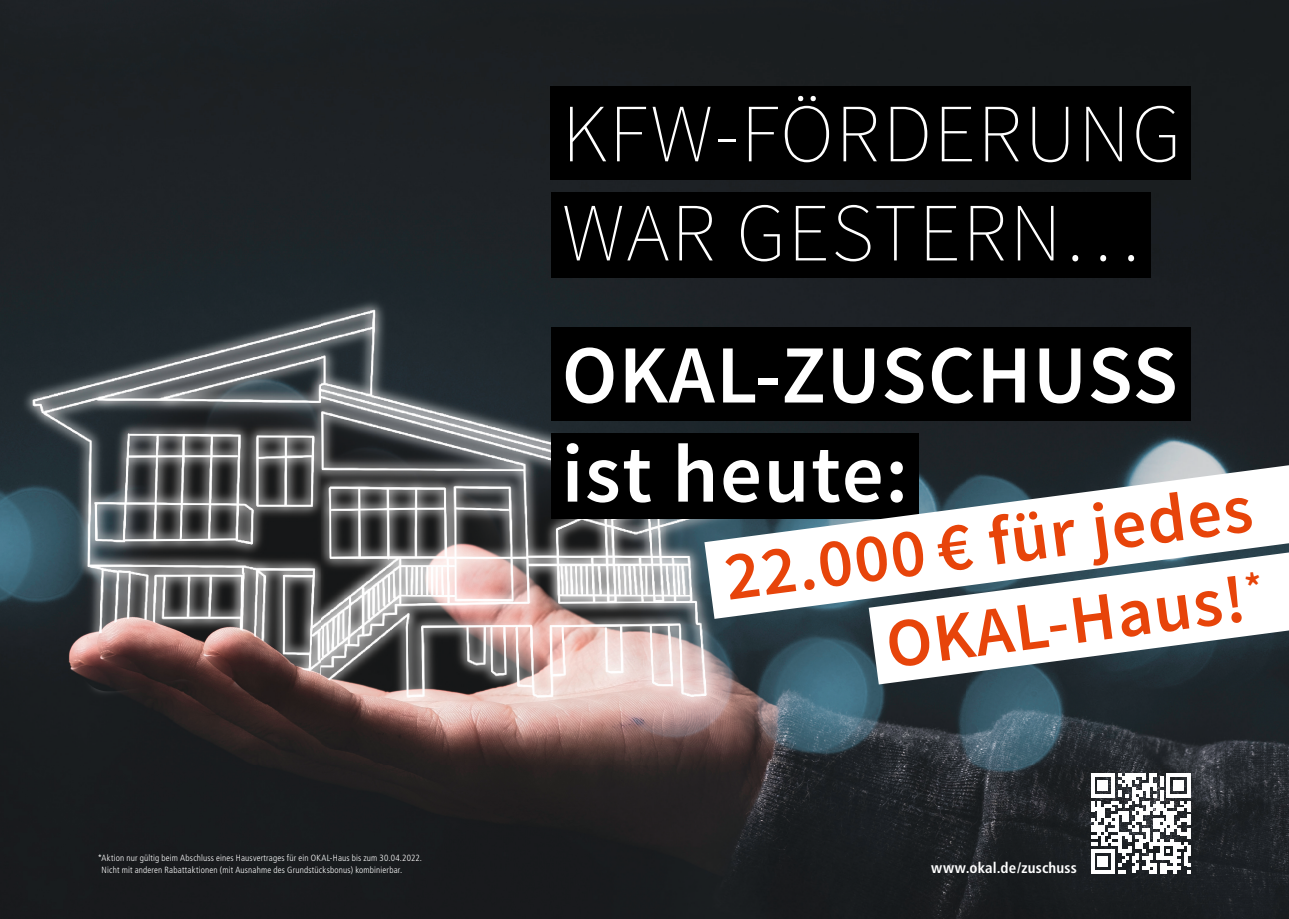
<style>
.page{position:relative;width:1289px;height:919px;background:#fff}
.page>*{position:absolute;margin:0;border:0;box-sizing:border-box;transform-origin:0 0}
.t1{font:200 82.5px/99px "Source Sans Pro";letter-spacing:.02em;color:#fff}
.t2{font:600 82.5px/99px "Source Sans Pro";letter-spacing:.015em;color:#fff}
.t3{font:600 68.7px/88.8px "Source Sans Pro";color:#e7440a;text-align:right}
.t4{font:700 condensed 15px "Frutiger";letter-spacing:.01em;color:#fff}
.t5{font:300 condensed 9px/12px "Frutiger";letter-spacing:.02em;color:#fff}
</style>
<div class="page">
<img style="left:0;top:0;width:1288px;height:918px">
<div style="left:550px;top:86px;width:641px;height:94px;background:#000"></div>
<div style="left:550px;top:327px;width:640px;height:94px;background:#000"></div>
<div style="left:550px;top:192px;width:600px;height:86px;background:#000"></div>
<div style="left:550px;top:433px;width:368px;height:86px;background:#000"></div>
<svg style="left:704px;top:465px;width:584px;height:154px"></svg>
<svg style="left:868px;top:552px;width:420px;height:132px"></svg>
<svg style="left:1090px;top:773px;width:100px;height:100px"></svg>
<h1 class="t1" style="left:561px;top:84px;width:621px">KFW-FÖRDERUNG<br>WAR GESTERN…</h1>
<h1 class="t2" style="left:561px;top:328px;width:617px">OKAL-ZUSCHUSS ist heute:</h1>
<h2 class="t3" style="left:719px;top:537px;width:533px;rotate:-8deg">22.000 € für jedes<br>OKAL-Haus!<sup>*</sup></h2>
<p class="t5" style="left:102px;top:852px;width:322px;text-indent:-4px">* Aktion nur gültig beim Abschluss eines Hausvertrages für ein OKAL-Haus bis zum 30.04.2022.<br>Nicht mit anderen Rabattaktionen (mit Ausnahme des Grundstücksbonus) kombinierbar.</p>
<h3 class="t4" style="left:931px;top:858px;width:147px">www.okal.de/zuschuss</h3>
</div>
